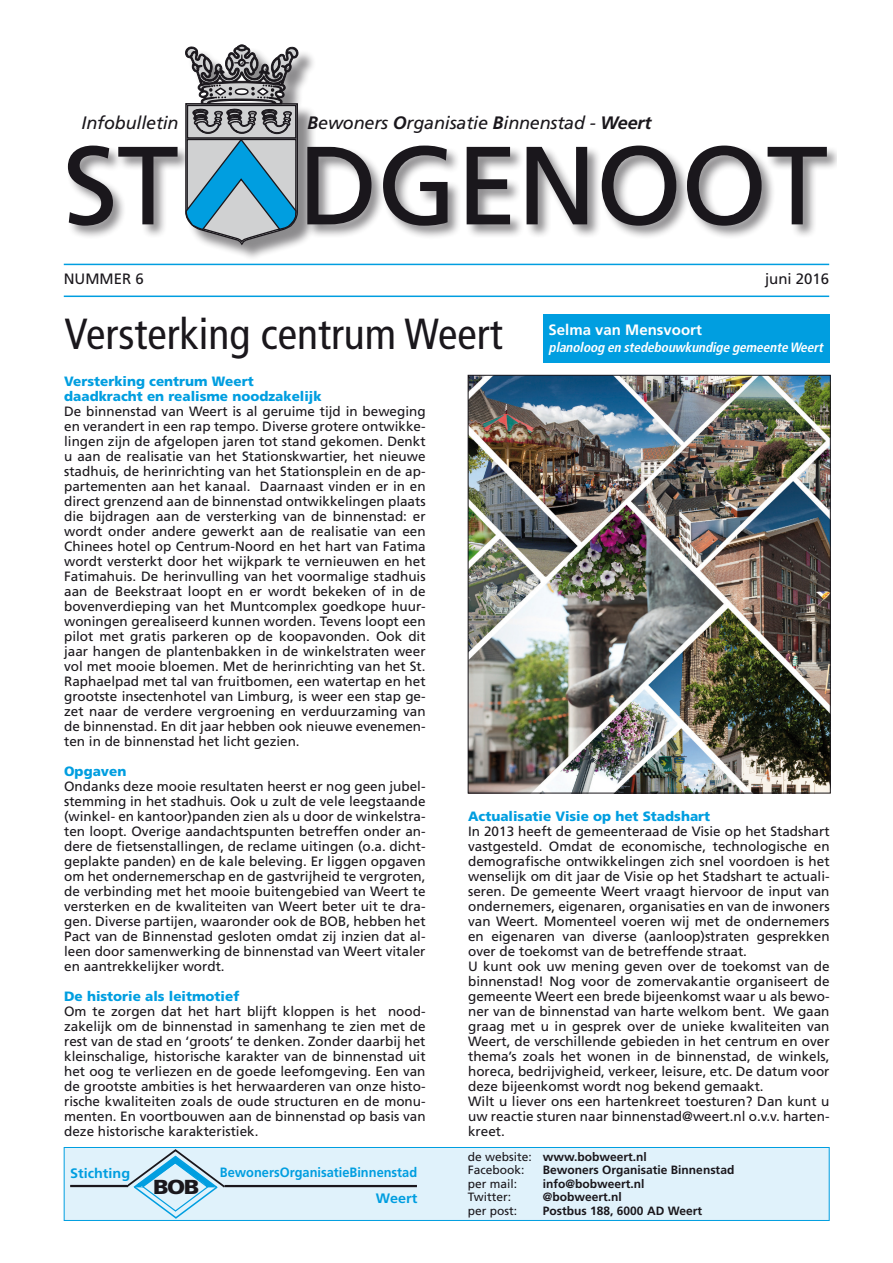
<style>
.page{position:relative;width:893px;height:1263px;background:#fff}
.page>*{position:absolute;margin:0;border:0;box-sizing:border-box;transform-origin:0 0}
.t1{font:111px "Frutiger";letter-spacing:-.01em;color:#1a171c}
.t2{font:condensed 43.5px "Frutiger";color:#1a171c}
.t3{font:900 20.25px "Frutiger";color:#1a171c;scale:1.15 1}
.t4{font:italic 18px "Frutiger";letter-spacing:-.01em;color:#1a171c}
.t5{font:700 15px "Frutiger";color:#fff}
.t6{font:15px "Frutiger";color:#1a171c}
.t7{font:700 13.65px "Frutiger";color:#009ee0;scale:1.05 1}
.t8{font:13.5px/15px "Frutiger";color:#1a171c;text-align:justify}
.t9{font:900 13.5px "Frutiger";color:#009ee0}
.t10{font:italic 700 condensed 13.5px "Frutiger";color:#fff}
.t11{font:700 13.5px "Frutiger";color:#009ee0;scale:.95 1}
.t12{font:700 12px "Frutiger";color:#1a171c}
.t13{font:12px "Frutiger";color:#1a171c}
.s1{font-weight:700}
.s2{font-weight:400}
</style>
<div class="page">
<div style="left:64px;top:1147px;width:766px;height:74px;background:#e0f2fb;border:1px solid #009ee0"></div>
<div style="left:66px;top:144px;width:770px;height:96px;background:#1a171c;opacity:.5"></div>
<div style="left:188px;top:48px;width:129px;height:213px;background:#1a171c;opacity:.5"></div>
<svg style="left:185px;top:44px;width:114px;height:202px;background:#859eaa"></svg>
<hr style="left:64px;top:264px;width:765px;height:1px;background:#009ee0">
<hr style="left:64px;top:296px;width:765px;height:1px;background:#009ee0">
<div style="left:543px;top:315px;width:287px;height:48px;background:#009ee0"></div>
<hr style="left:70px;top:1185px;width:58px;height:2px;background:#1a171c">
<svg style="left:128px;top:1147px;width:97px;height:73px"></svg>
<hr style="left:225px;top:1185px;width:192px;height:2px;background:#1a171c">
<img style="left:470px;top:377px;width:358px;height:414px">
<div style="left:468px;top:375px;width:362px;height:418px;border:1px solid #1a171c"></div>
<p class="t4" style="left:82px;top:112px;width:99px">Infobulletin</p>
<p class="t4" style="left:307px;top:112px;width:345px"><span class="s1">B</span>ewoners <span class="s1">O</span>rganisatie <span class="s1">B</span>innenstad - <span class="s1">Weert</span></p>
<p class="t1" style="left:63px;top:121px;width:767px">ST DGENOOT</p>
<p class="t6" style="left:64px;top:270px;width:81px">NUMMER 6</p>
<p class="t6" style="left:765px;top:270px;width:66px">juni 2016</p>
<p class="t2" style="left:65px;top:309px;width:440px">Versterking centrum Weert</p>
<p class="t5" style="left:549px;top:321px;width:155px">Selma van Mensvoort</p>
<p class="t10" style="left:549px;top:339px;width:279px">planoloog en stedebouwkundige gemeente Weert</p>
<p class="t9" style="left:64px;top:373px;width:191px">Versterking centrum Weert</p>
<p class="t9" style="left:64px;top:388px;width:259px">daadkracht en realisme noodzakelijk</p>
<p class="t8" style="left:64px;top:403px;width:363px">De binnenstad van Weert is al geruime tijd in beweging en verandert in een rap tempo. Diverse grotere ontwikke&shy;lingen zijn de afgelopen jaren tot stand gekomen. Denkt u aan de realisatie van het Stationskwartier, het nieuwe stadhuis, de herinrichting van het Stationsplein en de ap&shy;partementen aan het kanaal. Daarnaast vinden er in en direct grenzend aan de binnenstad ontwikkelingen plaats die bijdragen aan de versterking van de binnenstad: er wordt onder andere gewerkt aan de realisatie van een Chinees hotel op Centrum-Noord en het hart van Fatima wordt versterkt door het wijkpark te vernieuwen en het Fatimahuis. De herinvulling van het voormalige stadhuis aan de Beekstraat loopt en er wordt bekeken of in de bovenverdieping van het Muntcomplex goedkope huur&shy;woningen gerealiseerd kunnen worden. Tevens loopt een pilot met gratis parkeren op de koopavonden. Ook dit jaar hangen de plantenbakken in de winkelstraten weer vol met mooie bloemen. Met de herinrichting van het St.<br>Raphaelpad met tal van fruitbomen, een watertap en het grootste insectenhotel van Limburg, is weer een stap ge&shy;zet naar de verdere vergroening en verduurzaming van de binnenstad. En dit jaar hebben ook nieuwe evenemen&shy;ten in de binnenstad het licht gezien.</p>
<p class="t9" style="left:64px;top:763px;width:64px">Opgaven</p>
<p class="t8" style="left:64px;top:778px;width:363px">Ondanks deze mooie resultaten heerst er nog geen jubel&shy;stemming in het stadhuis. Ook u zult de vele leegstaande (winkel- en kantoor)panden zien als u door de winkelstra&shy;ten loopt. Overige aandachtspunten betreffen onder an&shy;dere de fietsenstallingen, de reclame uitingen (o.a. dicht&shy;geplakte panden) en de kale beleving. Er liggen opgaven om het ondernemerschap en de gastvrijheid te vergroten, de verbinding met het mooie buitengebied van Weert te versterken en de kwaliteiten van Weert beter uit te dra&shy;gen. Diverse partijen, waaronder ook de BOB, hebben het Pact van de Binnenstad gesloten omdat zij inzien dat al&shy;leen door samenwerking de binnenstad van Weert vitaler en aantrekkelijker wordt.</p>
<p class="t9" style="left:64px;top:988px;width:177px">De historie als leitmotief</p>
<p class="t8" style="left:64px;top:1003px;width:363px">Om te zorgen dat het hart blijft kloppen is het nood&shy;zakelijk om de binnenstad in samenhang te zien met de rest van de stad en ‘groots’ te denken. Zonder daarbij het kleinschalige, historische karakter van de binnenstad uit het oog te verliezen en de goede leefomgeving. Een van de grootste ambities is het herwaarderen van onze histo&shy;rische kwaliteiten zoals de oude structuren en de monu&shy;menten. En voortbouwen aan de binnenstad op basis van deze historische karakteristiek.</p>
<p class="t7" style="left:70px;top:1165px;width:59px">Stichting</p>
<p class="t11" style="left:220px;top:1164px;width:209px">BewonersOrganisatieBinnenstad</p>
<p class="t3" style="left:153px;top:1175px;width:42px">BOB</p>
<p class="t7" style="left:376px;top:1190px;width:41px">Weert</p>
<p class="t9" style="left:468px;top:808px;width:244px">Actualisatie Visie op het Stadshart</p>
<p class="t8" style="left:468px;top:824px;width:363px">In 2013 heeft de gemeenteraad de Visie op het Stadshart vastgesteld. Omdat de economische, technologische en demografische ontwikkelingen zich snel voordoen is het wenselijk om dit jaar de Visie op het Stadshart te actuali&shy;seren. De gemeente Weert vraagt hiervoor de input van ondernemers, eigenaren, organisaties en van de inwoners van Weert. Momenteel voeren wij met de ondernemers en eigenaren van diverse (aanloop)straten gesprekken over de toekomst van de betreffende straat.</p>
<p class="t8" style="left:468px;top:959px;width:363px">U kunt ook uw mening geven over de toekomst van de binnenstad! Nog voor de zomervakantie organiseert de gemeente Weert een brede bijeenkomst waar u als bewo&shy;ner van de binnenstad van harte welkom bent. We gaan graag met u in gesprek over de unieke kwaliteiten van Weert, de verschillende gebieden in het centrum en over thema’s zoals het wonen in de binnenstad, de winkels, horeca, bedrijvigheid, verkeer, leisure, etc. De datum voor deze bijeenkomst wordt nog bekend gemaakt.</p>
<p class="t8" style="left:468px;top:1094px;width:363px">Wilt u liever ons een hartenkreet toesturen? Dan kunt u uw reactie sturen naar binnenstad@weert.nl o.v.v. harten&shy;kreet.</p>
<p class="t12" style="left:468px;top:1150px;width:181px"><span class="s2">de website:</span> www.bobweert.nl</p>
<p class="t13" style="left:468px;top:1163px;width:58px">Facebook:</p>
<p class="t12" style="left:543px;top:1163px;width:193px">Bewoners Organisatie Binnenstad</p>
<p class="t13" style="left:468px;top:1177px;width:51px">per mail:</p>
<p class="t12" style="left:543px;top:1177px;width:103px">info@bobweert.nl</p>
<p class="t13" style="left:468px;top:1190px;width:45px">Twitter:</p>
<p class="t12" style="left:543px;top:1190px;width:80px">@bobweert.nl</p>
<p class="t13" style="left:468px;top:1204px;width:51px">per post:</p>
<p class="t12" style="left:543px;top:1204px;width:161px">Postbus 188, 6000 AD Weert</p>
</div>
